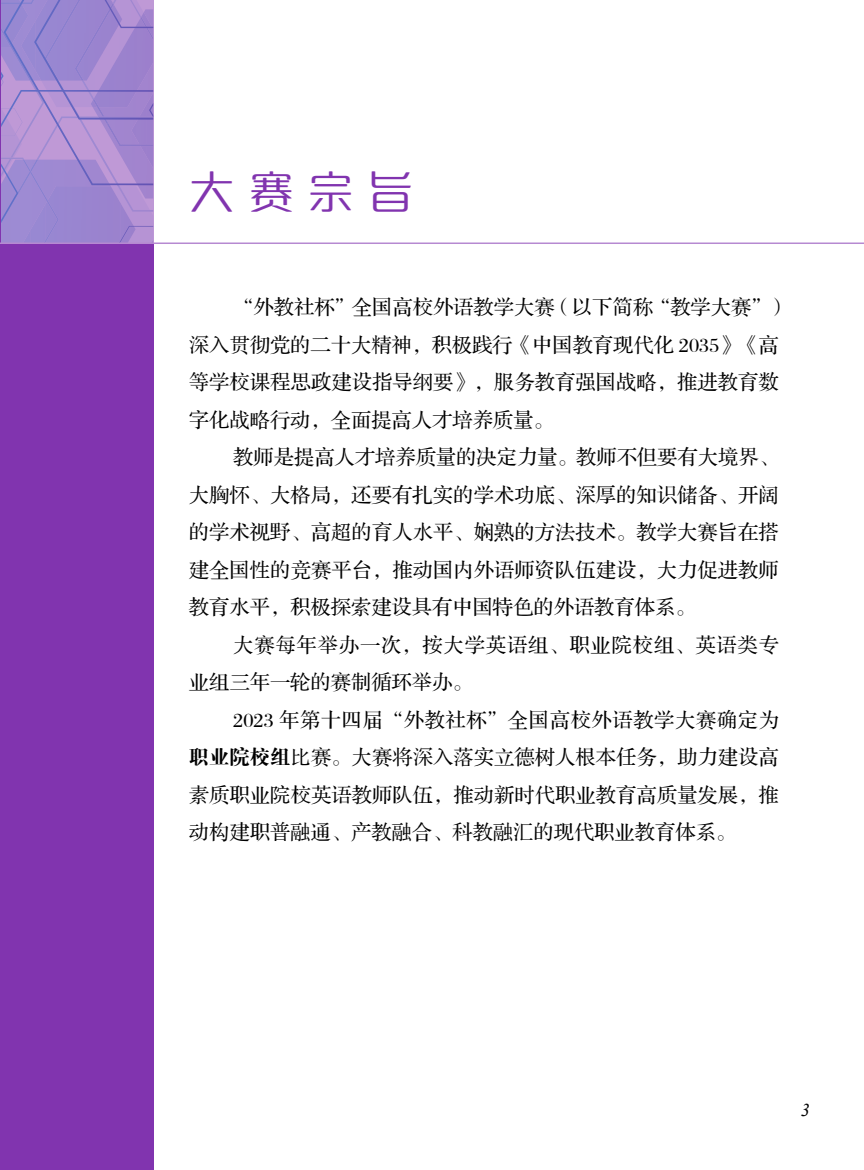
<style>
.page{position:relative;width:864px;height:1170px;background:#fff}
.page>*{position:absolute;margin:0;border:0;box-sizing:border-box;transform-origin:0 0}
.t1{font:46.5px "FZDALT JW GB1 0";color:#8134af}
.t2{font:20.25px/37.5px "FZS3 JW GB1 0";color:#000;text-align:justify}
.t3{font:20.25px/37.5px "FZS3 JW GB1 0";letter-spacing:.04em;color:#000}
.t4{font:italic 18px "Times New Roman";color:#000}
.s1{font-family:"FZDBSJW GB1 0"}
</style>
<div class="page">
<div style="left:0;top:0;width:153px;height:1169px;background:#8134af"></div>
<svg style="left:1px;top:0;width:152px;height:242px;background:#a289d0"></svg>
<hr style="left:0;top:242px;width:863px;height:2px;background:#b689d1">
<h1 class="t1" style="left:189px;top:164px;width:226px">大 赛 宗 旨</h1>
<p class="t2" style="left:189px;top:289px;width:601px;text-align:left;text-indent:44px">“外教社杯”全国高校外语教学大赛（以下简称“教学大赛”）深入贯彻党的二十大精神，积极践行《中国教育现代化 2035》《高等学校课程思政建设指导纲要》，服务教育强国战略，推进教育数字化战略行动，全面提高人才培养质量。</p>
<p class="t2" style="left:189px;top:439px;width:591px;text-indent:44px">教师是提高人才培养质量的决定力量。教师不但要有大境界、大胸怀、大格局，还要有扎实的学术功底、深厚的知识储备、开阔的学术视野、高超的育人水平、娴熟的方法技术。教学大赛旨在搭建全国性的竞赛平台，推动国内外语师资队伍建设，大力促进教师教育水平，积极探索建设具有中国特色的外语教育体系。</p>
<p class="t3" style="left:189px;top:627px;width:591px;text-indent:44px">大赛每年举办一次，按大学英语组、职业院校组、英语类专业组三年一轮的赛制循环举办。</p>
<p class="t2" style="left:189px;top:702px;width:591px;text-indent:44px">2023 年第十四届“外教社杯”全国高校外语教学大赛确定为<span class="s1">职业院校组</span>比赛。大赛将深入落实立德树人根本任务，助力建设高素质职业院校英语教师队伍，推动新时代职业教育高质量发展，推动构建职普融通、产教融合、科教融汇的现代职业教育体系。</p>
<p class="t4" style="left:800px;top:1097px;width:10px">3</p>
</div>
